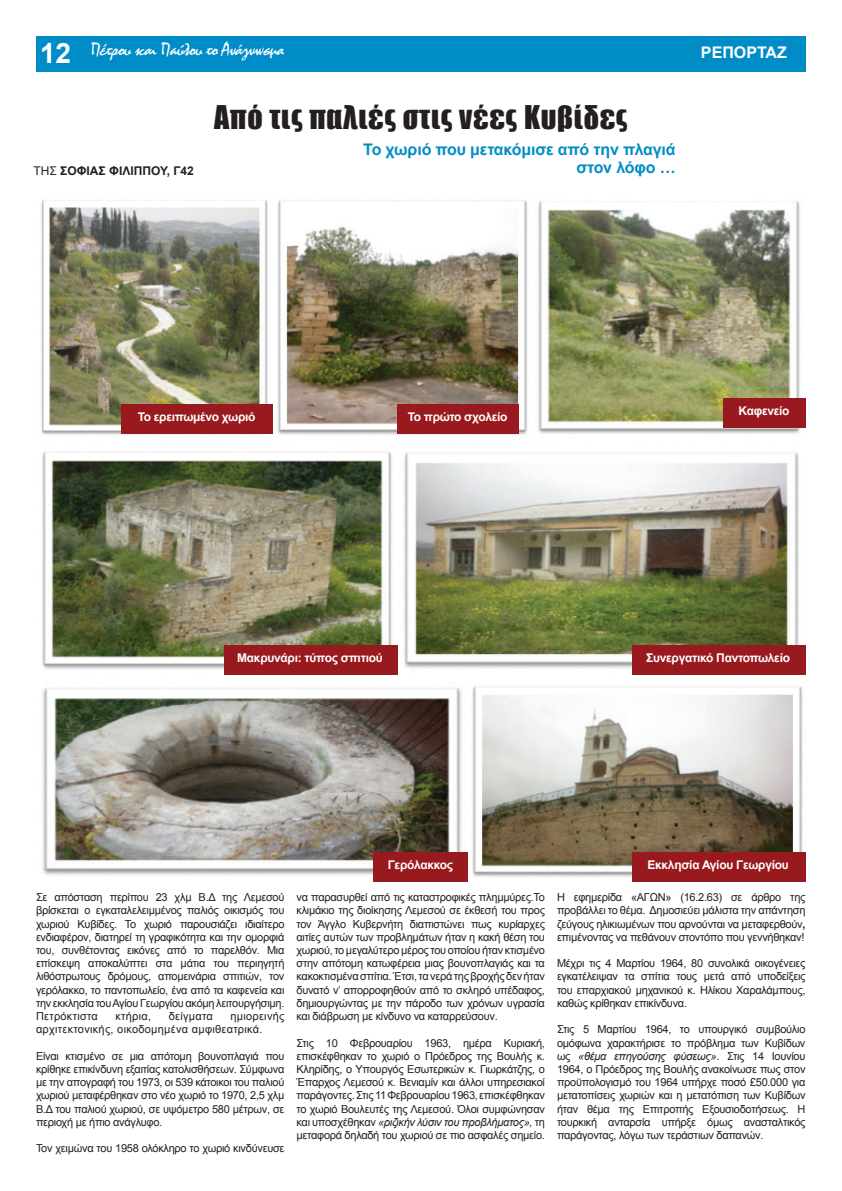
<style>
.page{position:relative;width:842px;height:1191px;background:#fff}
.page>*{position:absolute;margin:0;border:0;box-sizing:border-box;transform-origin:0 0}
.t1{font:30px "Impact";letter-spacing:.025em;color:#231f20}
.t2{font:19px "Mistral";letter-spacing:-.025em;color:#fff}
.t3{font:700 16px/17.3px "Arial";letter-spacing:-.01em;color:#008dc7;text-align:right}
.t4{font:700 16px "Arial";color:#fff}
.t5{font:700 12px "Arial";letter-spacing:-.025em;color:#fff}
.t6{font:700 12px "Arial";color:#231f20}
.t7{font:11px/13.2px "Arial";letter-spacing:-.025em;color:#231f20;text-align:justify}
.t8{font:11px/13.2px "Arial";letter-spacing:.025em;color:#231f20}
.s1{font-family:"Arial";font-weight:700;font-size:28px}
.s2{font-weight:400}
.s3{font-style:italic}
.s4{font-weight:700}
</style>
<div class="page">
<div style="left:36px;top:36px;width:770px;height:35px;background:#008dc7"></div>
<img style="left:41px;top:200px;width:765px;height:235px">
<img style="left:42px;top:451px;width:757px;height:223px">
<img style="left:42px;top:686px;width:764px;height:195px">
<div style="left:122px;top:404px;width:151px;height:29px;background:#991a1e"></div>
<div style="left:224px;top:645px;width:173px;height:29px;background:#991a1e"></div>
<div style="left:632px;top:645px;width:173px;height:29px;background:#991a1e"></div>
<div style="left:632px;top:852px;width:173px;height:29px;background:#991a1e"></div>
<div style="left:723px;top:398px;width:82px;height:30px;background:#991a1e"></div>
<div style="left:397px;top:404px;width:122px;height:29px;background:#991a1e"></div>
<div style="left:374px;top:852px;width:94px;height:29px;background:#991a1e"></div>
<h2 class="t2" style="left:40px;top:38px;width:246px"><span class="s1">12</span> Πέτρου και Πaύλου το Ανάγνωσμα</h2>
<h3 class="t4" style="left:701px;top:41px;width:87px">ΡΕΠΟΡΤΑΖ</h3>
<p class="t6" style="left:33px;top:162px;width:162px"><span class="s2">ΤΗΣ</span> ΣΟΦΙΑΣ ΦΙΛΙΠΠΟΥ, Γ42</p>
<h1 class="t1" style="left:214px;top:94px;width:415px">Aπό τις παλιές στις νέες Κυβίδες</h1>
<h3 class="t3" style="left:363px;top:141px;width:314px">Το χωριό που μετακόμισε από την πλαγιά στον λόφο …</h3>
<p class="t5" style="left:138px;top:408px;width:119px">Το ερειπωμένο χωριό</p>
<p class="t5" style="left:408px;top:408px;width:101px">Το πρώτο σχολείο</p>
<p class="t5" style="left:738px;top:402px;width:52px">Καφενείο</p>
<p class="t5" style="left:237px;top:649px;width:147px">Μακρυνάρι: τύπος σπιτιού</p>
<p class="t5" style="left:646px;top:649px;width:145px">Συνεργατικό Παντοπωλείο</p>
<p class="t7" style="left:36px;top:890px;width:250px">Σε απόσταση περίπου 23 χλμ Β.Δ της Λεμεσού βρίσκεται ο εγκαταλελειμμένος παλιός οικισμός του χωριού Κυβίδες. Το χωριό παρουσιάζει ιδιαίτερο ενδιαφέρον, διατηρεί τη γραφικότητα και την ομορφιά του, συνθέτοντας εικόνες από το παρελθόν. Μια επίσκεψη αποκαλύπτει στα μάτια του περιηγητή λιθόστρωτους δρόμους, απομεινάρια σπιτιών, τον γερόλακκο, το παντοπωλείο, ένα από τα καφενεία και την εκκλησία του Αγίου Γεωργίου ακόμη λειτουργήσιμη.<br>Πετρόκτιστα</p>
<p class="t8" style="left:36px;top:1009px;width:250px;text-indent:194px">ημιορεινής αρχιτεκτονικής, οικοδομημένα αμφιθεατρικά.</p>
<p class="t7" style="left:36px;top:1049px;width:250px">Είναι κτισμένο σε μια απότομη βουνοπλαγιά που κρίθηκε επικίνδυνη εξαιτίας κατολισθήσεων. Σύμφωνα με την απογραφή του 1973, οι 539 κάτοικοι του παλιού χωριού μεταφέρθηκαν στο νέο χωριό το 1970, 2,5 χλμ Β.Δ του παλιού χωριού, σε υψόμετρο 580 μέτρων, σε περιοχή με ήπιο ανάγλυφο.</p>
<p class="t7" style="left:36px;top:1141px;width:250px">Τον χειμώνα του 1958 ολόκληρο το χωριό κινδύνευσε</p>
<p class="t7" style="left:115px;top:1009px;width:37px">κτήρια,</p>
<p class="t8" style="left:169px;top:1009px;width:46px">δείγματα</p>
<p class="t5" style="left:388px;top:856px;width:67px">Γερόλακκος</p>
<p class="t7" style="left:296px;top:890px;width:250px">να παρασυρθεί από τις καταστροφικές πλημμύρες.Το κλιμάκιο της διοίκησης Λεμεσού σε έκθεσή του προς τον Άγγλο Κυβερνήτη διαπιστώνει πως κυρίαρχες αιτίες αυτών των προβλημάτων ήταν η κακή θέση του χωριού, το μεγαλύτερο μέρος του οποίου ήταν κτισμένο στην απότομη κατωφέρεια μιας βουνοπλαγιάς και τα κακοκτισμένα σπίτια. Έτσι, τα νερά της βροχής δεν ήταν δυνατό ν’ απορροφηθούν από το σκληρό υπέδαφος, δημιουργώντας με την πάροδο των χρόνων υγρασία και διάβρωση με κίνδυνο να καταρρεύσουν.</p>
<p class="t7" style="left:296px;top:1036px;width:250px">Στις 10 Φεβρουαρίου 1963, ημέρα Κυριακή, επισκέφθηκαν το χωριό ο Πρόεδρος της Βουλής κ.<br>Κληρίδης, ο Υπουργός Εσωτερικών κ. Γιωρκάτζης, ο Έπαρχος Λεμεσού κ. Βενιαμίν και άλλοι υπηρεσιακοί παράγοντες. Στις 11 Φεβρουαρίου 1963, επισκέφθηκαν το χωριό Βουλευτές της Λεμεσού. Όλοι συμφώνησαν και υποσχέθηκαν <span class="s3">«ριζικήν λύσιν του προβλήματος»,</span> τη μεταφορά δηλαδή του χωριού σε πιο ασφαλές σημείο.</p>
<p class="t5" style="left:647px;top:856px;width:143px">Εκκλησία Αγίου Γεωργίου</p>
<p class="t7" style="left:557px;top:890px;width:250px">Η εφημερίδα «ΑΓΩΝ» (16.2.63) σε άρθρο της προβάλλει το θέμα. Δημοσιεύει μάλιστα την απάντηση ζεύγους ηλικιωμένων που αρνούνται να μεταφερθούν<span class="s4">, </span>επιμένοντας να πεθάνουν στοντόπο που γεννήθηκαν!</p>
<p class="t7" style="left:557px;top:956px;width:250px">Μέχρι τις 4 Μαρτίου 1964, 80 συνολικά οικογένειες εγκατέλειψαν τα σπίτια τους μετά από υποδείξεις του επαρχιακού μηχανικού κ. Ηλίκου Χαραλάμπους, καθώς κρίθηκαν επικίνδυνα.</p>
<p class="t7" style="left:557px;top:1022px;width:250px">Στις 5 Μαρτίου 1964, το υπουργικό συμβούλιο ομόφωνα χαρακτήρισε το πρόβλημα των Κυβίδων ως <span class="s3">«θέμα επηγούσης φύσεως»</span>. Στις 14 Ιουνίου 1964, ο Πρόεδρος της Βουλής ανακοίνωσε πως στον προϋπολογισμό του 1964 υπήρχε ποσό £50.000 για μετατοπίσεις χωριών και η μετατόπιση των Κυβίδων ήταν θέμα της Επιτροπής Εξουσιοδοτήσεως. Η τουρκική ανταρσία υπήρξε όμως ανασταλτικός παράγοντας, λόγω των τεράστιων δαπανών.</p>
</div>
